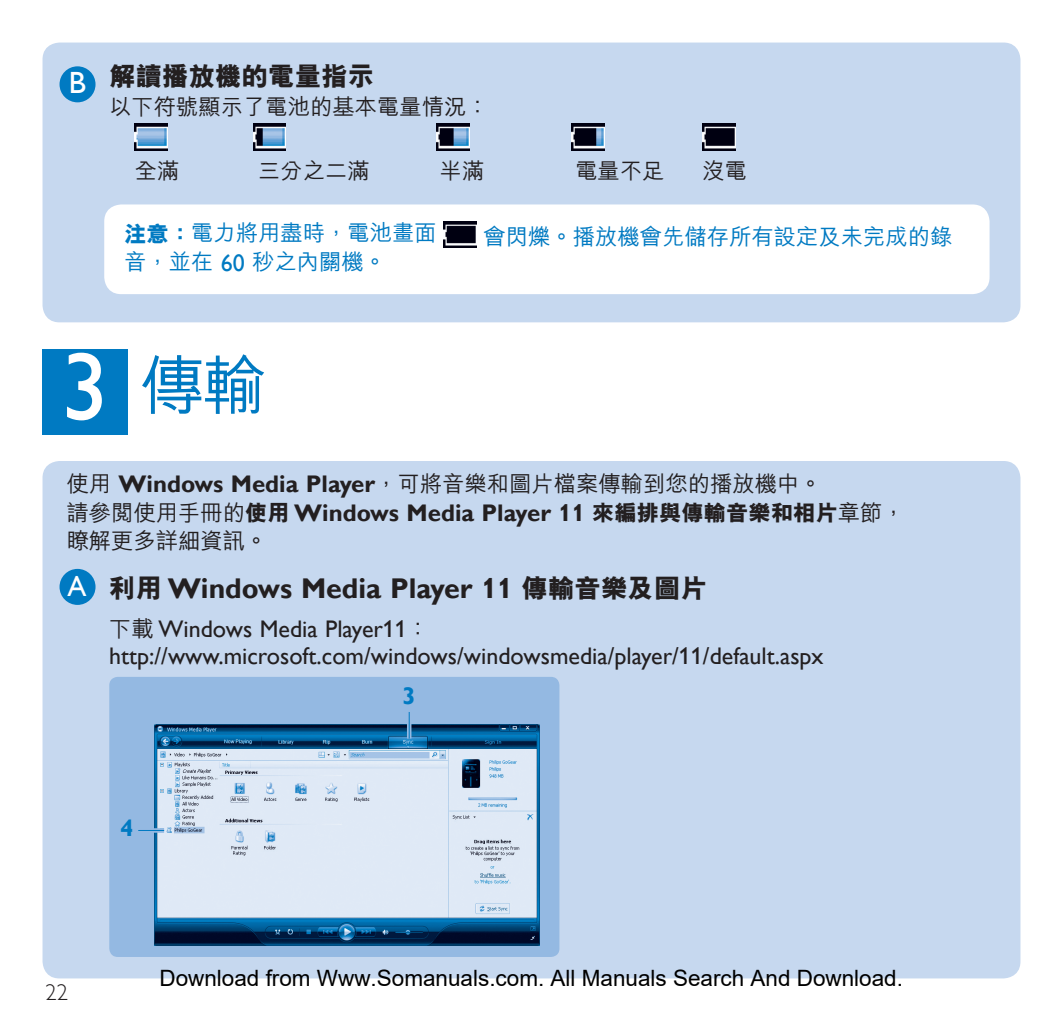
<style>
.page{position:relative;width:1063px;height:1021px;background:#fff}
.page>*{position:absolute;margin:0;border:0;box-sizing:border-box;transform-origin:0 0}
.t1{font:500 64.2px "M Hei HK";color:#007ac2}
.t2{font:30.6px "Gill Sans Alt One WGL";color:#fff}
.t3{font:700 28.5px "Gill Sans Alt One WGL";color:#231f20}
.t4{font:28.5px "Gill Sans Alt One WGL";color:#fff}
.t5{font:800 26.4px "M Hei HK";color:#231f20}
.t6{font:24px/26.7px "Gill Sans Alt One WGL";color:#231f20}
.t7{font:700 24px "Gill Sans Alt One WGL";color:#231f20}
.t8{font:700 24px "Gill Sans Alt One WGL";color:#007ac2}
.t9{font:22.5px "Arial";color:#000}
.t10{font:22.5px "Gill Sans Alt One WGL Light";color:#231f20}
.t11{font:500 22.2px "M Hei HK";color:#231f20}
.t12{font:500 22.2px "M Hei HK";color:#007ac2}
.s1{font-weight:800}
.s2{font-family:"Gill Sans Alt One WGL";font-weight:400;font-size:24px}
.s3{font-family:"Gill Sans Alt One WGL";font-weight:400;font-size:96.6px;color:#fff}
.s4{font-family:"Gill Sans Alt One WGL";font-weight:700;font-size:24px}
.s5{font-family:"M Hei HK";font-weight:500;font-size:22.2px}
.s6{font-family:"M Hei HK";font-weight:800;font-size:22.2px}
.s7{font-family:"M Hei HK";font-weight:800;font-size:26.4px}
</style>
<div class="page">
<div style="left:43px;top:461px;width:977px;height:517px;background:#c6d8ef;border-radius:17px"></div>
<div style="left:43px;top:43px;width:977px;height:279px;background:#c6d8ef;border-radius:17px"></div>
<div style="left:43px;top:349px;width:85px;height:85px;background:#007ac2"></div>
<div style="left:109px;top:677px;width:450px;height:279px;background:#94b9e2;border-radius:9px"></div>
<img style="left:155px;top:725px;width:385px;height:220px">
<svg style="left:407px;top:712px;width:4px;height:26px"></svg>
<svg style="left:409px;top:712px;width:1px;height:26px"></svg>
<hr style="left:138px;top:828px;width:26px;height:4px;background:#94b9e2">
<svg style="left:138px;top:830px;width:26px;height:1px"></svg>
<img style="left:135px;top:124px;width:32px;height:26px">
<img style="left:253px;top:124px;width:33px;height:26px">
<img style="left:437px;top:124px;width:32px;height:26px">
<img style="left:572px;top:124px;width:32px;height:26px">
<img style="left:703px;top:124px;width:32px;height:26px">
<div style="left:104px;top:204px;width:886px;height:90px;background:#fff;border-radius:17px"></div>
<img style="left:444px;top:221px;width:32px;height:27px">
<div style="left:60px;top:66px;width:36px;height:36px;background:#007ac2;border-radius:50%"></div>
<div style="left:60px;top:569px;width:36px;height:36px;background:#007ac2;border-radius:50%"></div>
<p class="t2" style="left:69px;top:61px;width:19px">B</p>
<p class="t5" style="left:109px;top:59px;width:267px">解讀播放機的電量指示</p>
<p class="t11" style="left:109px;top:91px;width:381px">以下符號顯示了電池的基本電量情況：</p>
<p class="t11" style="left:135px;top:154px;width:46px">全滿</p>
<p class="t11" style="left:258px;top:154px;width:113px">三分之二滿</p>
<p class="t11" style="left:440px;top:154px;width:46px">半滿</p>
<p class="t11" style="left:575px;top:154px;width:91px">電量不足</p>
<p class="t11" style="left:703px;top:154px;width:46px">沒電</p>
<p class="t12" style="left:124px;top:217px;width:314px"><span class="s1">注意：</span>電力將用盡時，電池畫面</p>
<p class="t12" style="left:484px;top:221px;width:470px">會閃爍。播放機會先儲存所有設定及未完成的錄</p>
<p class="t12" style="left:124px;top:246px;width:263px">音，並在 <span class="s2">60</span> 秒之內關機。</p>
<h1 class="t1" style="left:61px;top:339px;width:208px"><span class="s3">3</span> 傳輸</h1>
<p class="t11" style="left:67px;top:467px;width:757px">使用 <span class="s4">Windows Media Player</span>，可將音樂和圖片檔案傳輸到您的播放機中。</p>
<p class="t7" style="left:67px;top:496px;width:840px"><span class="s5">請參閱使用手冊的</span><span class="s6">使用</span> Windows Media Player 11 <span class="s6">來編排與傳輸音樂和相片</span><span class="s5">章節，</span></p>
<p class="t11" style="left:67px;top:525px;width:202px">瞭解更多詳細資訊。</p>
<p class="t3" style="left:109px;top:569px;width:599px"><span class="s7">利用</span> Windows Media Player 11 <span class="s7">傳輸音樂及圖片</span></p>
<p class="t6" style="left:109px;top:615px;width:716px"><span class="s5">下載</span> Windows Media Player11<span class="s5">：</span>http://www.microsoft.com/windows/windowsmedia/player/11/default.aspx</p>
<p class="t8" style="left:402px;top:679px;width:15px">3</p>
<p class="t4" style="left:68px;top:566px;width:21px">A</p>
<p class="t10" style="left:46px;top:977px;width:24px">22</p>
<p class="t8" style="left:120px;top:811px;width:15px">4</p>
<p class="t9" style="left:159px;top:965px;width:745px">Download from Www.Somanuals.com. All Manuals Search And Download.</p>
</div>
